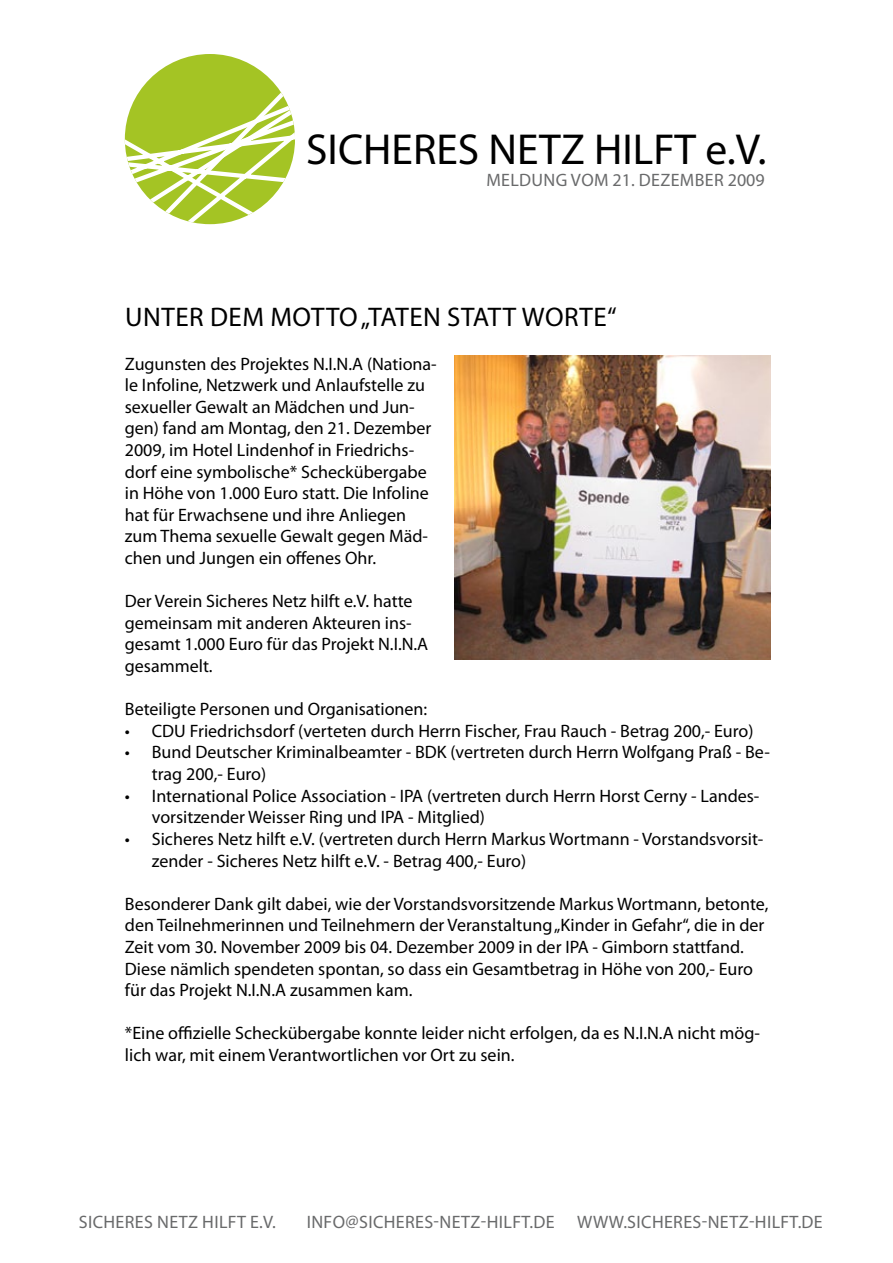
<style>
.page{position:relative;width:893px;height:1263px;background:#fff}
.page>*{position:absolute;margin:0;border:0;box-sizing:border-box;transform-origin:0 0}
.t1{font:43.5px "Myriad Pro";color:#000}
.t2{font:27px "Myriad Pro";letter-spacing:.02em;color:#000}
.t3{font:18px/21.6px "Myriad Pro";color:#000}
.t4{font:18px "Myriad Pro";letter-spacing:.02em;color:#696a6b}
</style>
<div class="page">
<img style="left:454px;top:356px;width:317px;height:303px">
<svg style="left:125px;top:54px;width:170px;height:170px"></svg>
<h1 class="t1" style="left:306px;top:123px;width:108px">SICHERES</h1>
<h1 class="t1" style="left:488px;top:123px;width:280px">NETZ HILFT e.V.</h1>
<p class="t4" style="left:486px;top:169px;width:280px">MELDUNG VOM 21. Dezember 2009</p>
<h2 class="t2" style="left:125px;top:301px;width:493px">Unter dem Motto „Taten statt Worte“</h2>
<p class="t3" style="left:125px;top:352px;width:313px">Zugunsten des Projektes N.I.N.A (Nationa&shy;le Infoline, Netzwerk und Anlaufstelle zu sexueller Gewalt an Mädchen und Jun&shy;gen) fand am Montag, den 21. Dezember 2009, im Hotel Lindenhof in Friedrichs&shy;dorf eine symbolische* Scheckübergabe in Höhe von 1.000 Euro statt. Die Infoline hat für Erwachsene und ihre Anliegen zum Thema sexuelle Gewalt gegen Mäd&shy;chen und Jungen ein offenes Ohr.</p>
<p class="t3" style="left:125px;top:590px;width:304px">Der Verein Sicheres Netz hilft e.V. hatte gemeinsam mit anderen Akteuren ins&shy;gesamt 1.000 Euro für das Projekt N.I.N.A gesammelt.</p>
<p class="t3" style="left:125px;top:698px;width:304px">Beteiligte Personen und Organisationen:</p>
<p class="t3" style="left:125px;top:720px;width:630px">• CDU Friedrichsdorf (verteten durch Herrn Fischer, Frau Rauch - Betrag 200,- Euro)</p>
<p class="t3" style="left:152px;top:741px;width:619px;text-indent:-27px">• Bund Deutscher Kriminalbeamter - BDK (vertreten durch Herrn Wolfgang Praß - Be&shy;trag 200,- Euro)</p>
<p class="t3" style="left:152px;top:784px;width:609px;text-indent:-27px">• International Police Association - IPA (vertreten durch Herrn Horst Cerny - Landes&shy;vorsitzender Weisser Ring und IPA - Mitglied)</p>
<p class="t3" style="left:152px;top:828px;width:613px;text-indent:-27px">• Sicheres Netz hilft e.V. (vertreten durch Herrn Markus Wortmann - Vorstandsvorsit&shy;zender - Sicheres Netz hilft e.V. - Betrag 400,- Euro)</p>
<p class="t3" style="left:125px;top:892px;width:645px">Besonderer Dank gilt dabei, wie der Vorstandsvorsitzende Markus Wortmann, betonte, den Teilnehmerinnen und Teilnehmern der Veranstaltung „Kinder in Gefahr“, die in der Zeit vom 30. November 2009 bis 04. Dezember 2009 in der IPA - Gimborn stattfand.<br>Diese nämlich spendeten spontan, so dass ein Gesamtbetrag in Höhe von 200,- Euro für das Projekt N.I.N.A zusammen kam.</p>
<p class="t3" style="left:125px;top:1022px;width:637px">*Eine offizielle Scheckübergabe konnte leider nicht erfolgen, da es N.I.N.A nicht mög&shy;lich war, mit einem Verantwortlichen vor Ort zu sein.</p>
<p class="t4" style="left:79px;top:1210px;width:47px">SICHERES</p>
<p class="t4" style="left:157px;top:1210px;width:120px">NETZ HILFT e.V.</p>
<p class="t4" style="left:307px;top:1210px;width:190px">info@sich eres-netz-hilf</p>
<p class="t4" style="left:521px;top:1210px;width:35px">t.de</p>
<p class="t4" style="left:577px;top:1210px;width:17px">www</p>
<p class="t4" style="left:623px;top:1210px;width:141px">.sich eres-netz-hilf</p>
<p class="t4" style="left:790px;top:1210px;width:35px">t.de</p>
</div>
